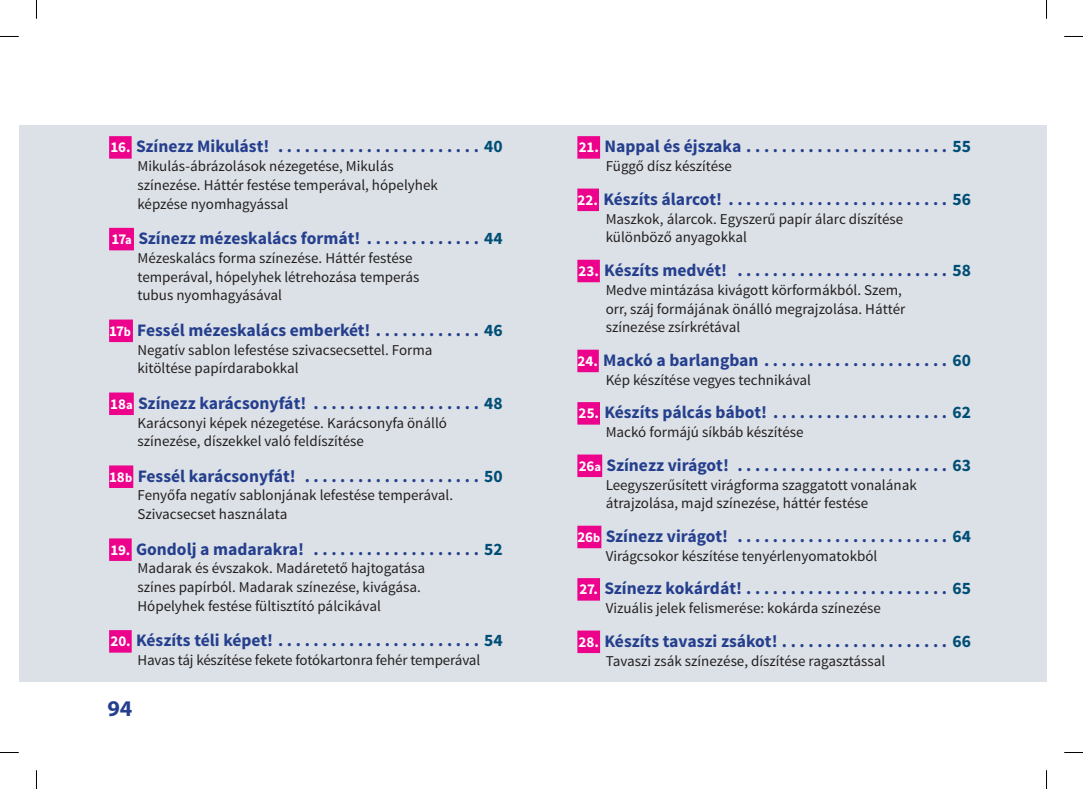
<style>
.page{position:relative;width:1083px;height:789px;background:#fff}
.page>*{position:absolute;margin:0;border:0;box-sizing:border-box;transform-origin:0 0}
.t1{font:700 22.5px "Myriad Pro";color:#253f8e}
.t2{font:700 17.5px "Source Sans Pro";color:#253f8e}
.t3{font:700 17.5px "Source Sans Pro";color:#004e76}
.t4{font:15px/18.8px "Source Sans Pro";color:#231f20}
.s1{font-size:15px;color:#fff}
.s2{font-size:12.5px;color:#fff}
.s3{color:#004e76}
</style>
<div class="page">
<div style="left:19px;top:125px;width:1027px;height:556px;background:#dbe1e6"></div>
<div style="left:109px;top:136px;width:23px;height:23px;background:#ed028c"></div>
<div style="left:109px;top:228px;width:25px;height:22px;background:#ed028c"></div>
<div style="left:109px;top:319px;width:24px;height:23px;background:#ed028c"></div>
<div style="left:109px;top:392px;width:25px;height:23px;background:#ed028c"></div>
<div style="left:109px;top:465px;width:24px;height:23px;background:#ed028c"></div>
<div style="left:109px;top:538px;width:23px;height:23px;background:#ed028c"></div>
<div style="left:109px;top:630px;width:23px;height:22px;background:#ed028c"></div>
<div style="left:577px;top:136px;width:23px;height:23px;background:#ed028c"></div>
<div style="left:577px;top:188px;width:22px;height:23px;background:#ed028c"></div>
<div style="left:577px;top:260px;width:23px;height:22px;background:#ed028c"></div>
<div style="left:577px;top:350px;width:22px;height:22px;background:#ed028c"></div>
<div style="left:577px;top:402px;width:23px;height:22px;background:#ed028c"></div>
<div style="left:577px;top:454px;width:25px;height:23px;background:#ed028c"></div>
<div style="left:577px;top:526px;width:24px;height:22px;background:#ed028c"></div>
<div style="left:577px;top:578px;width:23px;height:22px;background:#ed028c"></div>
<div style="left:577px;top:630px;width:23px;height:23px;background:#ed028c"></div>
<svg style="left:0;top:36px;width:19px;height:1px"></svg>
<svg style="left:1064px;top:36px;width:19px;height:1px"></svg>
<svg style="left:0;top:752px;width:19px;height:1px"></svg>
<svg style="left:1064px;top:752px;width:19px;height:1px"></svg>
<svg style="left:36px;top:0;width:1px;height:19px"></svg>
<svg style="left:36px;top:770px;width:1px;height:19px"></svg>
<svg style="left:1046px;top:0;width:1px;height:19px"></svg>
<svg style="left:1046px;top:770px;width:1px;height:19px"></svg>
<p class="t2" style="left:110px;top:135px;width:170px"><span class="s1">16.</span> Színezz Mikulást! ........................</p>
<p class="t3" style="left:484px;top:135px;width:20px">40</p>
<p class="t4" style="left:137px;top:157px;width:302px">Mikulás-ábrázolások nézegetése, Mikulás színezése. Háttér festése temperával, hópelyhek képzése nyomhagyással</p>
<p class="t2" style="left:111px;top:227px;width:393px"><span class="s1">17</span><span class="s2">a</span> Színezz mézeskalács formát! . . . . . . . . . . . . . <span class="s3">44</span></p>
<p class="t4" style="left:137px;top:249px;width:283px">Mézeskalács forma színezése. Háttér festése temperával, hópelyhek létrehozása temperás tubus nyomhagyásával</p>
<p class="t2" style="left:109px;top:319px;width:395px"><span class="s1">17</span><span class="s2">b</span> Fessél mézeskalács emberkét! . . . . . . . . . . . . <span class="s3">46</span></p>
<p class="t4" style="left:137px;top:340px;width:296px">Negatív sablon lefestése szivacsecsettel. Forma kitöltése papírdarabokkal</p>
<p class="t2" style="left:110px;top:392px;width:206px"><span class="s1">18</span><span class="s2">a</span> Színezz karácsonyfát! ....................</p>
<p class="t3" style="left:484px;top:392px;width:20px">48</p>
<p class="t4" style="left:137px;top:413px;width:311px">Karácsonyi képek nézegetése. Karácsonyfa önálló színezése, díszekkel való feldíszítése</p>
<p class="t2" style="left:109px;top:464px;width:198px"><span class="s1">18</span><span class="s2">b</span> Fessél karácsonyfát! .....................</p>
<p class="t3" style="left:484px;top:464px;width:20px">50</p>
<p class="t4" style="left:137px;top:486px;width:317px">Fenyőfa negatív sablonjának lefestése temperával.<br>Szivacsecset használata</p>
<p class="t2" style="left:110px;top:537px;width:205px"><span class="s1">19.</span> Gondolj a madarakra! ....................</p>
<p class="t3" style="left:484px;top:537px;width:20px">52</p>
<p class="t4" style="left:137px;top:559px;width:289px">Madarak és évszakok. Madáretető hajtogatása színes papírból. Madarak színezése, kivágása.<br>Hópelyhek festése fültisztító pálcikával</p>
<p class="t2" style="left:110px;top:629px;width:394px"><span class="s1">20.</span> Készíts téli képet! . . . . . . . . . . . . . . . . . . . . . . . <span class="s3">54</span></p>
<p class="t4" style="left:137px;top:651px;width:344px">Havas táj készítése fekete fotókartonra fehér temperával</p>
<h1 class="t1" style="left:107px;top:694px;width:26px">94</h1>
<p class="t2" style="left:579px;top:135px;width:394px"><span class="s1">21.</span> Nappal és éjszaka . . . . . . . . . . . . . . . . . . . . . . . <span class="s3">55</span></p>
<p class="t4" style="left:606px;top:157px;width:128px">Függő dísz készítése</p>
<p class="t2" style="left:577px;top:188px;width:395px"><span class="s1">22.</span> Készíts álarcot! . . . . . . . . . . . . . . . . . . . . . . . . . <span class="s3">56</span></p>
<p class="t4" style="left:606px;top:209px;width:299px">Maszkok, álarcok. Egyszerű papír álarc díszítése különböző anyagokkal</p>
<p class="t2" style="left:578px;top:259px;width:161px"><span class="s1">23.</span> Készíts medvét! .........................</p>
<p class="t3" style="left:952px;top:259px;width:20px">58</p>
<p class="t4" style="left:606px;top:281px;width:301px">Medve mintázása kivágott körformákból. Szem, orr, száj formájának önálló megrajzolása. Háttér színezése zsírkrétával</p>
<p class="t2" style="left:577px;top:349px;width:395px"><span class="s1">24.</span> Mackó a barlangban . . . . . . . . . . . . . . . . . . . . . <span class="s3">60</span></p>
<p class="t4" style="left:606px;top:370px;width:207px">Kép készítése vegyes technikával</p>
<p class="t2" style="left:578px;top:401px;width:394px"><span class="s1">25.</span> Készíts pálcás bábot! . . . . . . . . . . . . . . . . . . . . <span class="s3">62</span></p>
<p class="t4" style="left:606px;top:423px;width:199px">Mackó formájú síkbáb készítése</p>
<p class="t2" style="left:579px;top:454px;width:161px"><span class="s1">26</span><span class="s2">a</span> Színezz virágot! .........................</p>
<p class="t3" style="left:952px;top:454px;width:20px">63</p>
<p class="t4" style="left:606px;top:475px;width:312px">Leegyszerűsített virágforma szaggatott vonalának átrajzolása, majd színezése, háttér festése</p>
<p class="t2" style="left:577px;top:525px;width:162px"><span class="s1">26</span><span class="s2">b</span> Színezz virágot! .........................</p>
<p class="t3" style="left:952px;top:525px;width:20px">64</p>
<p class="t4" style="left:606px;top:546px;width:273px">Virágcsokor készítése tenyérlenyomatokból</p>
<p class="t2" style="left:579px;top:577px;width:393px"><span class="s1">27.</span> Színezz kokárdát! . . . . . . . . . . . . . . . . . . . . . . . <span class="s3">65</span></p>
<p class="t4" style="left:606px;top:599px;width:277px">Vizuális jelek felismerése: kokárda színezése</p>
<p class="t2" style="left:578px;top:630px;width:394px"><span class="s1">28.</span> Készíts tavaszi zsákot! . . . . . . . . . . . . . . . . . . . <span class="s3">66</span></p>
<p class="t4" style="left:606px;top:651px;width:281px">Tavaszi zsák színezése, díszítése ragasztással</p>
</div>
